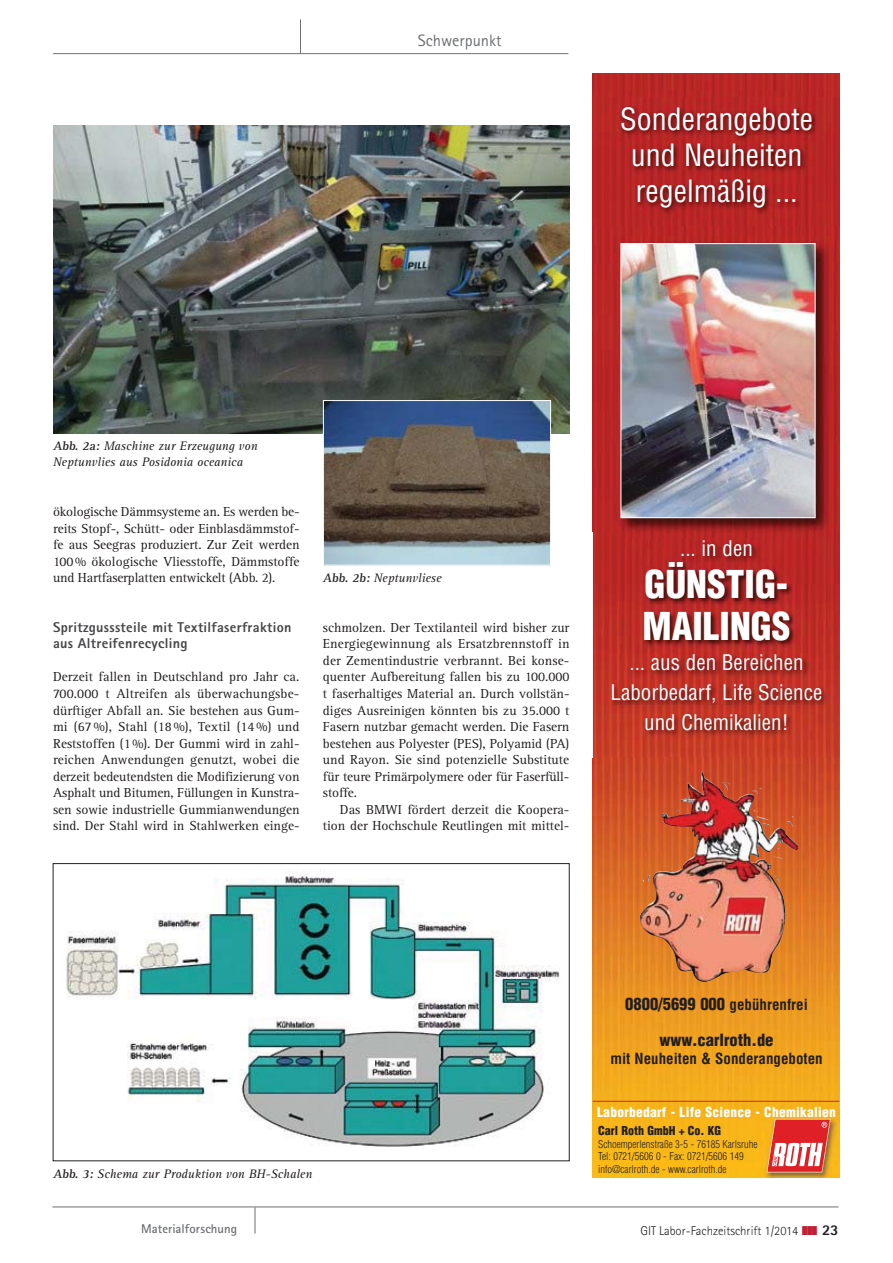
<style>
.page{position:relative;width:893px;height:1263px;background:#fff}
.page>*{position:absolute;margin:0;border:0;box-sizing:border-box;transform-origin:0 0}
.t1{font:900 condensed 37.5px/42px "Helvetica";color:#fff}
.t2{font:condensed 30px/36px "Helvetica";color:#fff;text-align:center}
.t3{font:condensed 21px/30px "Helvetica";color:#fff;text-align:center}
.t4{font:900 condensed 16.5px/36px "Helvetica";color:#231f20;text-align:center}
.t5{font:16.5px "Rotis Sans Serif Std";color:#6d6f72}
.t6{font:700 condensed 15px "Helvetica";color:#231f20}
.t7{font:800 14.25px/16.5px "Rotis Sans Serif Std";letter-spacing:.02em;color:#474749}
.t8{font:13.5px/16.5px "Rotis Serif Std";color:#231f20;text-align:justify}
.t9{font:900 condensed 13.5px "Helvetica";letter-spacing:.02em;color:#fff}
.t10{font:italic 12.75px/16.5px "Rotis Serif Std";color:#231f20}
.t11{font:300 12.75px "Rotis Sans Serif Std";color:#231f20}
.t12{font:700 12.75px "Rotis Sans Serif Std";letter-spacing:.005em;color:#6d6f72}
.t13{font:900 condensed 12px "Helvetica";color:#231f20}
.t14{font:300 condensed 10.5px/12px "Helvetica";color:#231f20}
.s1{font-weight:700;font-style:normal}
.s2{font-weight:700;font-size:15px}
.s3{color:#c02033}
.s4{font-weight:800;font-size:15px}
</style>
<div class="page">
<img style="left:53px;top:126px;width:516px;height:307px">
<img style="left:325px;top:402px;width:224px;height:162px">
<div style="left:323px;top:400px;width:228px;height:166px;border:1px solid #fff"></div>
<img style="left:66px;top:870px;width:494px;height:277px">
<div style="left:53px;top:863px;width:516px;height:298px;border:1px solid #231f20"></div>
<img style="left:593px;top:73px;width:246px;height:1105px">
<img style="left:761px;top:1114px;width:78px;height:64px">
<svg style="left:767px;top:1119px;width:63px;height:53px"></svg>
<hr style="left:593px;top:1101px;width:246px;height:1px;background:#df2127">
<img style="left:593px;top:98px;width:246px;height:127px">
<img style="left:593px;top:532px;width:246px;height:225px">
<img style="left:640px;top:771px;width:158px;height:211px">
<img style="left:613px;top:236px;width:222px;height:302px">
<img style="left:622px;top:245px;width:192px;height:271px">
<div style="left:620px;top:243px;width:196px;height:275px;border:1px solid #fff"></div>
<hr style="left:52px;top:1207px;width:786px;height:1px;background:#6d6f72">
<svg style="left:255px;top:1207px;width:1px;height:27px"></svg>
<hr style="left:300px;top:19px;width:1px;height:34px;background:#6d6f72">
<hr style="left:53px;top:53px;width:515px;height:1px;background:#6d6f72">
<p class="t5" style="left:418px;top:34px;width:85px">Schwerpunkt</p>
<h2 class="t2" style="left:620px;top:103px;width:195px">Sonderangebote und Neuheiten regelmäßig ...</h2>
<p class="t10" style="left:53px;top:438px;width:206px"><span class="s1">Abb. 2a:</span> Maschine zur Erzeugung von<br>Neptunvlies aus Posidonia oceanica</p>
<p class="t8" style="left:53px;top:505px;width:248px">ökologische Dämmsysteme an. Es werden be&shy;reits Stopf-, Schütt- oder Einblasdämmstof&shy;fe aus Seegras produziert. Zur Zeit werden 100 % ökologische Vliesstoffe, Dämmstoffe und Hartfaserplatten entwickelt (Abb. 2).</p>
<p class="t7" style="left:53px;top:620px;width:240px">Spritzgusssteile mit Textilfaserfraktion aus Altreifenrecycling</p>
<p class="t8" style="left:53px;top:670px;width:248px">Derzeit fallen in Deutschland pro Jahr ca.<br>700.000 t Altreifen als überwachungsbe&shy;dürftiger Abfall an. Sie bestehen aus Gum&shy;mi (67 %), Stahl (18 %), Textil (14 %) und Reststoffen (1 %). Der Gummi wird in zahl&shy;reichen Anwendungen genutzt, wobei die derzeit bedeutendsten die Modifizierung von Asphalt und Bitumen, Füllungen in Kunstra&shy;sen sowie industrielle Gummianwendungen sind. Der Stahl wird in Stahlwerken einge-</p>
<p class="t10" style="left:323px;top:571px;width:120px"><span class="s1">Abb. 2b:</span> Neptunvliese</p>
<p class="t8" style="left:323px;top:621px;width:248px">schmolzen. Der Textilanteil wird bisher zur Energiegewinnung als Ersatzbrennstoff in der Zementindustrie verbrannt. Bei konse&shy;quenter Aufbereitung fallen bis zu 100.000 t faserhaltiges Material an. Durch vollstän&shy;diges Ausreinigen könnten bis zu 35.000 t Fasern nutzbar gemacht werden. Die Fasern bestehen aus Polyester (PES), Polyamid (PA) und Rayon. Sie sind potenzielle Substitute für teure Primärpolymere oder für Faserfüll&shy;stoffe.</p>
<p class="t8" style="left:323px;top:803px;width:248px;text-align:right">Das BMWI fördert derzeit die Koopera&shy;tion der Hochschule Reutlingen mit mittel-</p>
<h3 class="t3" style="left:680px;top:535px;width:74px">... in den</h3>
<h1 class="t1" style="left:642px;top:567px;width:149px">GÜNSTIG-<br>MAILINGS</h1>
<h3 class="t3" style="left:610px;top:649px;width:213px">... aus den Bereichen<br>Laborbedarf, Life Science und Chemikalien!</h3>
<p class="t10" style="left:53px;top:1166px;width:261px"><span class="s1">Abb. 3:</span> Schema zur Produktion von BH-Schalen</p>
<p class="t4" style="left:625px;top:987px;width:184px">0800/5699 000 <span class="s2">gebührenfrei </span>www.carlroth.de</p>
<p class="t6" style="left:610px;top:1052px;width:214px">mit Neuheiten &amp; Sonderangeboten</p>
<p class="t9" style="left:597px;top:1107px;width:240px">Laborbedarf - Life Science - Chemikalien</p>
<p class="t13" style="left:598px;top:1126px;width:125px">Carl Roth GmbH + Co. KG</p>
<p class="t14" style="left:598px;top:1139px;width:161px">Schoemperlenstraße 3-5 - 76185 Karlsruhe<br>Tel: 0721/5606 0 - Fax: 0721/5606 149</p>
<p class="t14" style="left:598px;top:1165px;width:130px">info@carlroth.de - www.carlroth.de</p>
<p class="t12" style="left:141px;top:1224px;width:98px">Materialforschung</p>
<p class="t11" style="left:640px;top:1226px;width:200px">GIT Labor-Fachzeitschrift 1/2014 <span class="s3">▪▪▪</span> <span class="s4">23</span></p>
</div>
